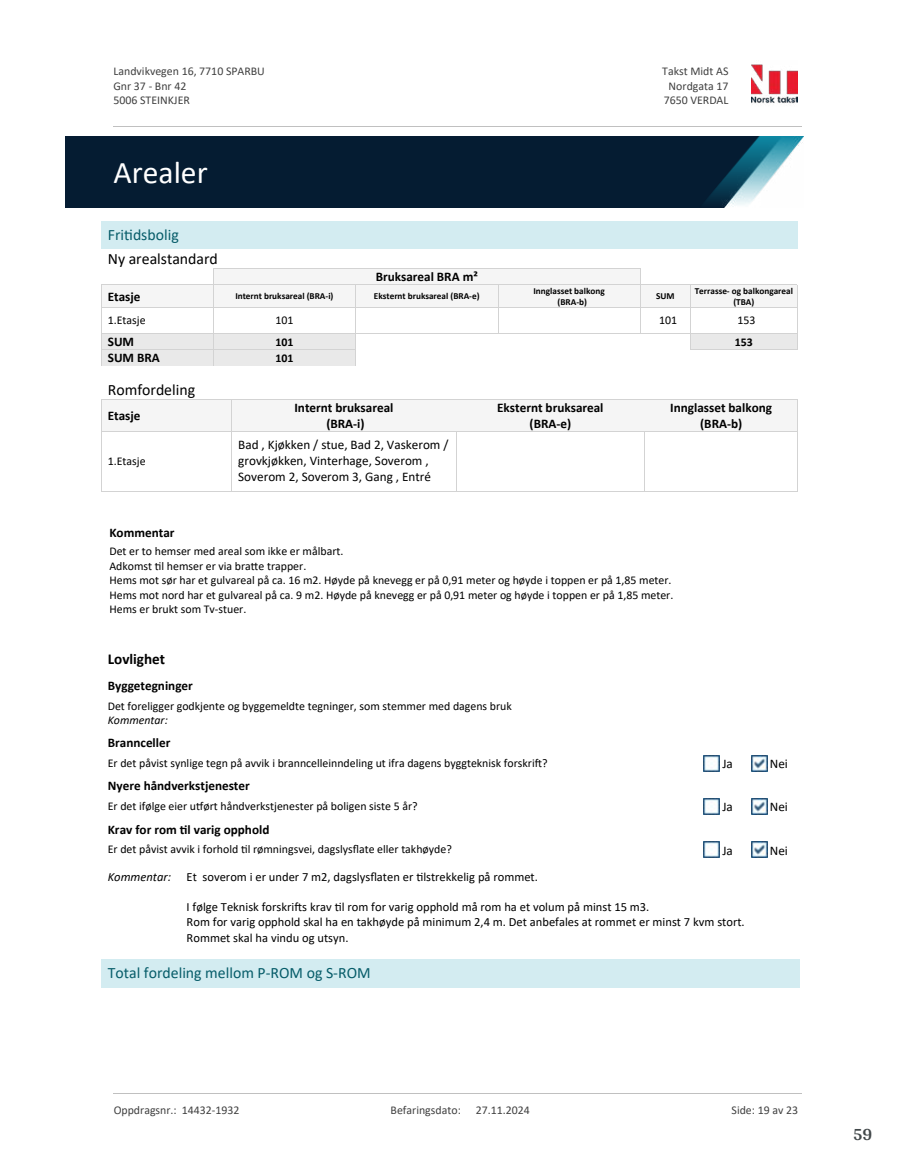
<style>
.page{position:relative;width:915px;height:1172px;background:#fff}
.page>*{position:absolute;margin:0;border:0;box-sizing:border-box;transform-origin:0 0}
.t1{font:31.65px "Calibri";color:#fff}
.t2{font:700 18px "Arya";color:#414749}
.t3{font:15.75px "Calibri";color:#065c69}
.t4{font:15.75px "Calibri";color:#000}
.t5{font:700 15.15px "Calibri";color:#000}
.t6{font:700 13.2px/16px "Calibri";color:#000;text-align:center}
.t7{font:13.2px/16px "Calibri";color:#000}
.t8{font:12.45px/15.3px "Calibri";color:#000}
.t9{font:italic 12.45px "Calibri";color:#000}
.t10{font:11.85px/14.4px "Calibri";color:#000}
.t11{font:11.85px/14.5px "Calibri";color:#404040}
.t12{font:italic 11.85px "Calibri";color:#000}
.t13{font:700 11.85px "Calibri";color:#000}
.t14{font:700 9.15px/11.2px "Calibri";color:#000}
</style>
<div class="page">
<img style="left:65px;top:137px;width:738px;height:71px">
<div style="left:101px;top:221px;width:696px;height:28px;background:#d3ecf1"></div>
<div style="left:213px;top:269px;width:427px;height:16px;background:#f5f5f5"></div>
<hr style="left:213px;top:269px;width:427px;height:1px;background:#d3d3d3">
<div style="left:101px;top:285px;width:112px;height:22px;background:#f5f5f5"></div>
<hr style="left:101px;top:285px;width:112px;height:1px;background:#d3d3d3">
<hr style="left:101px;top:307px;width:112px;height:1px;background:#d3d3d3">
<div style="left:213px;top:285px;width:142px;height:22px;background:#f5f5f5"></div>
<hr style="left:213px;top:285px;width:142px;height:1px;background:#d3d3d3">
<div style="left:355px;top:285px;width:143px;height:22px;background:#f5f5f5"></div>
<hr style="left:355px;top:285px;width:143px;height:1px;background:#d3d3d3">
<div style="left:498px;top:285px;width:142px;height:22px;background:#f5f5f5"></div>
<hr style="left:498px;top:285px;width:142px;height:1px;background:#d3d3d3">
<div style="left:640px;top:285px;width:50px;height:22px;background:#f5f5f5"></div>
<hr style="left:640px;top:285px;width:50px;height:1px;background:#d3d3d3">
<div style="left:690px;top:285px;width:107px;height:22px;background:#f5f5f5"></div>
<hr style="left:690px;top:285px;width:107px;height:1px;background:#d3d3d3">
<hr style="left:213px;top:307px;width:142px;height:1px;background:#d3d3d3">
<hr style="left:355px;top:307px;width:143px;height:1px;background:#d3d3d3">
<hr style="left:355px;top:334px;width:143px;height:1px;background:#d3d3d3">
<svg style="left:498px;top:286px;width:1px;height:48px"></svg>
<hr style="left:498px;top:307px;width:142px;height:1px;background:#d3d3d3">
<hr style="left:498px;top:334px;width:142px;height:1px;background:#d3d3d3">
<svg style="left:640px;top:269px;width:1px;height:65px"></svg>
<hr style="left:640px;top:307px;width:50px;height:1px;background:#d3d3d3">
<hr style="left:640px;top:334px;width:50px;height:1px;background:#d3d3d3">
<hr style="left:690px;top:307px;width:107px;height:1px;background:#d3d3d3">
<div style="left:101px;top:334px;width:112px;height:16px;background:#e9e9e9"></div>
<hr style="left:101px;top:334px;width:112px;height:1px;background:#d3d3d3">
<div style="left:213px;top:334px;width:142px;height:16px;background:#e9e9e9"></div>
<hr style="left:213px;top:334px;width:142px;height:1px;background:#d3d3d3">
<div style="left:690px;top:334px;width:107px;height:16px;background:#e9e9e9"></div>
<svg style="left:690px;top:286px;width:1px;height:64px"></svg>
<svg style="left:797px;top:285px;width:1px;height:65px"></svg>
<hr style="left:690px;top:334px;width:107px;height:1px;background:#d3d3d3">
<hr style="left:690px;top:350px;width:107px;height:1px;background:#d3d3d3">
<div style="left:101px;top:350px;width:112px;height:16px;background:#e9e9e9"></div>
<svg style="left:101px;top:286px;width:1px;height:80px"></svg>
<hr style="left:101px;top:350px;width:112px;height:1px;background:#d3d3d3">
<div style="left:213px;top:350px;width:142px;height:16px;background:#e9e9e9"></div>
<svg style="left:213px;top:270px;width:1px;height:96px"></svg>
<svg style="left:355px;top:286px;width:1px;height:80px"></svg>
<hr style="left:213px;top:350px;width:142px;height:1px;background:#d3d3d3">
<div style="left:101px;top:399px;width:130px;height:32px;background:#f5f5f5"></div>
<hr style="left:101px;top:399px;width:1px;height:32px;background:#d3d3d3">
<hr style="left:101px;top:399px;width:131px;height:1px;background:#d3d3d3">
<hr style="left:101px;top:431px;width:131px;height:1px;background:#d3d3d3">
<div style="left:231px;top:399px;width:225px;height:32px;background:#f5f5f5"></div>
<hr style="left:231px;top:399px;width:225px;height:1px;background:#d3d3d3">
<div style="left:456px;top:399px;width:188px;height:32px;background:#f5f5f5"></div>
<hr style="left:456px;top:399px;width:188px;height:1px;background:#d3d3d3">
<div style="left:644px;top:399px;width:153px;height:32px;background:#f5f5f5"></div>
<hr style="left:797px;top:399px;width:1px;height:32px;background:#d3d3d3">
<hr style="left:644px;top:399px;width:153px;height:1px;background:#d3d3d3">
<hr style="left:101px;top:431px;width:1px;height:60px;background:#d3d3d3">
<hr style="left:101px;top:491px;width:130px;height:1px;background:#d3d3d3">
<hr style="left:231px;top:431px;width:1px;height:60px;background:#d3d3d3">
<hr style="left:231px;top:431px;width:225px;height:1px;background:#d3d3d3">
<hr style="left:231px;top:491px;width:225px;height:1px;background:#d3d3d3">
<hr style="left:456px;top:431px;width:1px;height:60px;background:#d3d3d3">
<hr style="left:456px;top:431px;width:188px;height:1px;background:#d3d3d3">
<hr style="left:456px;top:491px;width:188px;height:1px;background:#d3d3d3">
<hr style="left:644px;top:431px;width:1px;height:60px;background:#d3d3d3">
<hr style="left:797px;top:431px;width:1px;height:60px;background:#d3d3d3">
<hr style="left:644px;top:431px;width:153px;height:1px;background:#d3d3d3">
<hr style="left:644px;top:491px;width:153px;height:1px;background:#d3d3d3">
<img style="left:703px;top:756px;width:16px;height:16px">
<img style="left:751px;top:756px;width:15px;height:16px">
<img style="left:703px;top:798px;width:16px;height:16px">
<img style="left:751px;top:798px;width:15px;height:16px">
<img style="left:703px;top:842px;width:16px;height:16px">
<img style="left:751px;top:842px;width:15px;height:16px">
<div style="left:101px;top:959px;width:698px;height:28px;background:#d3ecf1"></div>
<img style="left:751px;top:64px;width:46px;height:40px">
<hr style="left:113px;top:127px;width:688px;height:1px;background:#c0c0c0">
<hr style="left:113px;top:1093px;width:688px;height:1px;background:#c0c0c0">
<p class="t11" style="left:113px;top:64px;width:153px">Landvikvegen 16, 7710 SPARBU<br>Gnr 37 - Bnr 42<br>5006 STEINKJER</p>
<p class="t11" style="left:662px;top:64px;width:68px">Takst Midt AS</p>
<p class="t11" style="left:668px;top:78px;width:61px">Nordgata 17</p>
<p class="t11" style="left:663px;top:93px;width:66px">7650 VERDAL</p>
<h1 class="t1" style="left:113px;top:150px;width:96px">Arealer</h1>
<h3 class="t3" style="left:108px;top:224px;width:72px">Fri琀椀dsbolig</h3>
<h3 class="t4" style="left:108px;top:248px;width:112px">Ny arealstandard</h3>
<p class="t6" style="left:375px;top:269px;width:104px">Bruksareal BRA m²</p>
<p class="t6" style="left:108px;top:288px;width:34px">Etasje</p>
<p class="t14" style="left:235px;top:291px;width:100px">Internt bruksareal (BRA-i)</p>
<p class="t14" style="left:374px;top:291px;width:107px">Eksternt bruksareal (BRA-e)</p>
<p class="t14" style="left:557px;top:285px;width:49px;text-indent:-24px">Innglasset balkong (BRA-b)</p>
<p class="t14" style="left:656px;top:291px;width:20px">SUM</p>
<p class="t14" style="left:694px;top:285px;width:100px;text-align:center">Terrasse- og balkongareal (TBA)</p>
<p class="t10" style="left:108px;top:313px;width:39px">1.Etasje</p>
<p class="t10" style="left:275px;top:313px;width:20px">101</p>
<p class="t10" style="left:658px;top:313px;width:20px">101</p>
<p class="t10" style="left:737px;top:313px;width:20px">153</p>
<p class="t6" style="left:108px;top:334px;width:28px">SUM</p>
<p class="t13" style="left:275px;top:334px;width:20px">101</p>
<p class="t13" style="left:734px;top:334px;width:20px">153</p>
<p class="t6" style="left:108px;top:350px;width:54px">SUM BRA</p>
<p class="t13" style="left:275px;top:350px;width:20px">101</p>
<h3 class="t4" style="left:108px;top:379px;width:89px">Romfordeling</h3>
<p class="t6" style="left:108px;top:407px;width:34px">Etasje</p>
<p class="t6" style="left:294px;top:399px;width:100px">Internt bruksareal (BRA-i)</p>
<p class="t6" style="left:497px;top:399px;width:108px">Eksternt bruksareal (BRA-e)</p>
<p class="t6" style="left:670px;top:399px;width:103px">Innglasset balkong (BRA-b)</p>
<p class="t10" style="left:108px;top:453px;width:39px">1.Etasje</p>
<p class="t7" style="left:238px;top:436px;width:212px">Bad , Kjøkken / stue, Bad 2, Vaskerom / grovkjøkken, Vinterhage, Soverom ,<br>Soverom 2, Soverom 3, Gang , Entré</p>
<p class="t6" style="left:109px;top:524px;width:67px">Kommentar</p>
<p class="t10" style="left:109px;top:544px;width:565px">Det er to hemser med areal som ikke er målbart.<br>Adkomst 琀椀l hemser er via bra琀琀e trapper.<br>Hems mot sør har et gulvareal på ca. 16 m2. Høyde på knevegg er på 0,91 meter og høyde i toppen er på 1,85 meter.<br>Hems mot nord har et gulvareal på ca. 9 m2. Høyde på knevegg er på 0,91 meter og høyde i toppen er på 1,85 meter.<br>Hems er brukt som Tv-stuer.</p>
<p class="t5" style="left:108px;top:648px;width:59px">Lovlighet</p>
<p class="t6" style="left:108px;top:677px;width:87px">Byggetegninger</p>
<p class="t10" style="left:108px;top:698px;width:405px">Det foreligger godkjente og byggemeldte tegninger, som stemmer med dagens bruk</p>
<p class="t12" style="left:108px;top:712px;width:62px">Kommentar:</p>
<p class="t6" style="left:108px;top:734px;width:64px">Brannceller</p>
<p class="t10" style="left:108px;top:755px;width:441px">Er det påvist synlige tegn på avvik i branncelleinndeling ut ifra dagens byggteknisk forskri昀琀?</p>
<p class="t7" style="left:722px;top:755px;width:12px">Ja</p>
<p class="t7" style="left:769px;top:755px;width:20px">Nei</p>
<p class="t6" style="left:108px;top:778px;width:143px">Nyere håndverkstjenester</p>
<p class="t10" style="left:108px;top:798px;width:311px">Er det ifølge eier u琀昀ørt håndverkstjenester på boligen siste 5 år?</p>
<p class="t7" style="left:722px;top:798px;width:12px">Ja</p>
<p class="t7" style="left:769px;top:798px;width:20px">Nei</p>
<p class="t6" style="left:108px;top:821px;width:163px">Krav for rom 琀椀l varig opphold</p>
<p class="t10" style="left:108px;top:842px;width:345px">Er det påvist avvik i forhold 琀椀l rømningsvei, dagslys昀氀ate eller takhøyde?</p>
<p class="t7" style="left:722px;top:842px;width:12px">Ja</p>
<p class="t7" style="left:769px;top:842px;width:20px">Nei</p>
<p class="t8" style="left:186px;top:868px;width:353px">Et soverom i er under 7 m2, dagslys昀氀aten er 琀椀lstrekkelig på rommet.</p>
<p class="t8" style="left:186px;top:899px;width:559px">I følge Teknisk forskri昀琀s krav 琀椀l rom for varig opphold må rom ha et volum på minst 15 m3.<br>Rom for varig opphold skal ha en takhøyde på minimum 2,4 m. Det anbefales at rommet er minst 7 kvm stort.<br>Rommet skal ha vindu og utsyn.</p>
<h3 class="t3" style="left:108px;top:962px;width:264px">Total fordeling mellom P-ROM og S-ROM</h3>
<p class="t9" style="left:108px;top:868px;width:65px">Kommentar:</p>
<p class="t11" style="left:114px;top:1102px;width:127px">Oppdragsnr.: 14432-1932</p>
<p class="t11" style="left:390px;top:1102px;width:72px">Befaringsdato:</p>
<p class="t11" style="left:475px;top:1102px;width:55px">27.11.2024</p>
<p class="t11" style="left:731px;top:1102px;width:68px">Side: 19 av 23</p>
<h2 class="t2" style="left:852px;top:1123px;width:21px">59</h2>
</div>
